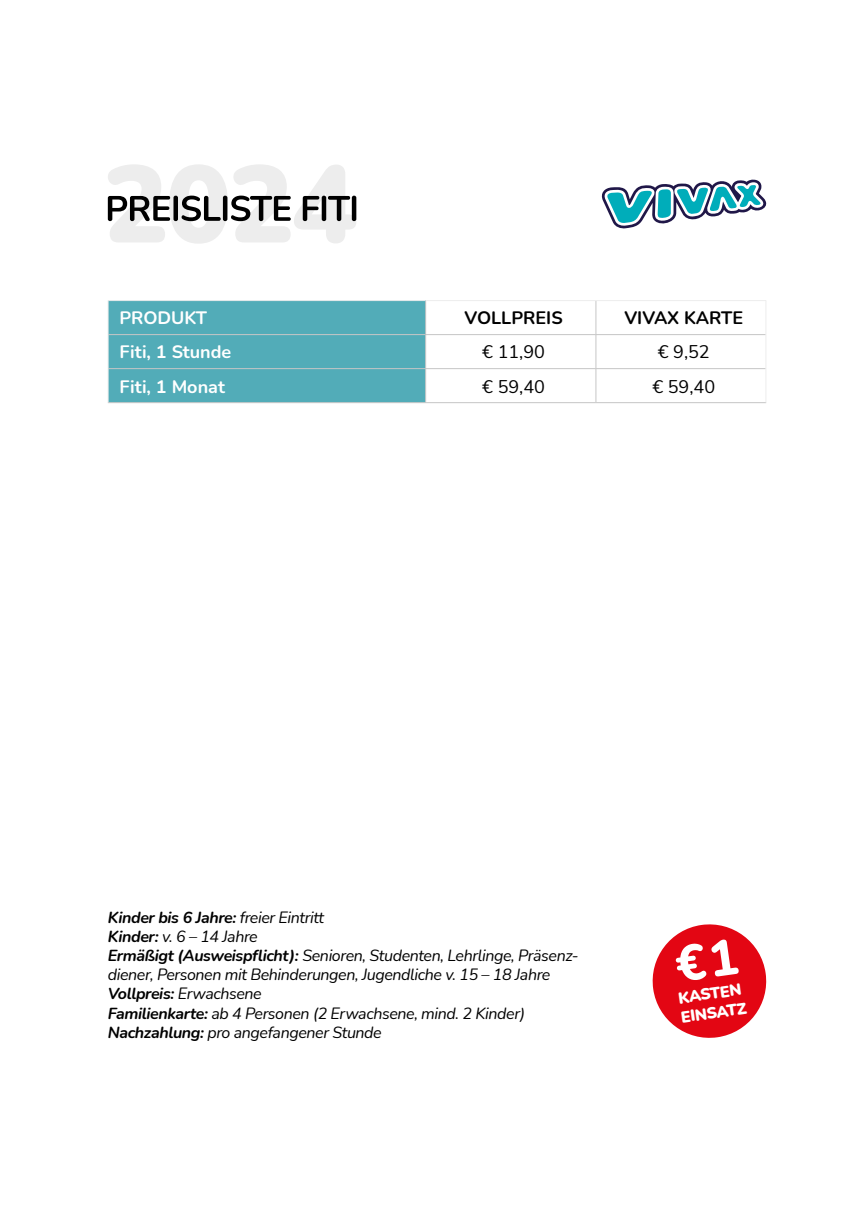
<style>
.page{position:relative;width:857px;height:1225px;background:#fff}
.page>*{position:absolute;margin:0;border:0;box-sizing:border-box;transform-origin:0 0}
.t1{font:700 18px "Nunito";color:#fff}
.t2{font:18px "Nunito";color:#000}
.t3{font:700 18px "Nunito";color:#000}
.t4{font:italic 16px/19.2px "Nunito";letter-spacing:-.025em;color:#000}
.t5{font:italic 700 16px "Nunito";letter-spacing:-.025em;color:#000}
.t6{font:900 16px/19.2px "Nunito";color:#fff}
.s1{font-weight:400}
.s2{font-weight:700}
</style>
<div class="page">
<div style="left:108px;top:300px;width:317px;height:34px;background:#52acb8"></div>
<div style="left:109px;top:335px;width:316px;height:67px;background:#52acb8"></div>
<hr style="left:425px;top:301px;width:1px;height:33px;background:#c6c6c6">
<hr style="left:595px;top:301px;width:1px;height:33px;background:#c6c6c6">
<hr style="left:108px;top:334px;width:317px;height:1px;background:#c6c6c6">
<hr style="left:425px;top:334px;width:170px;height:1px;background:#c6c6c6">
<hr style="left:425px;top:335px;width:1px;height:33px;background:#c6c6c6">
<hr style="left:595px;top:334px;width:170px;height:1px;background:#c6c6c6">
<hr style="left:595px;top:335px;width:1px;height:33px;background:#c6c6c6">
<hr style="left:108px;top:368px;width:317px;height:1px;background:#c6c6c6">
<hr style="left:425px;top:368px;width:170px;height:1px;background:#c6c6c6">
<hr style="left:425px;top:369px;width:1px;height:33px;background:#c6c6c6">
<hr style="left:595px;top:368px;width:170px;height:1px;background:#c6c6c6">
<hr style="left:595px;top:369px;width:1px;height:33px;background:#c6c6c6">
<hr style="left:108px;top:402px;width:317px;height:1px;background:#c6c6c6">
<hr style="left:425px;top:402px;width:170px;height:1px;background:#c6c6c6">
<hr style="left:595px;top:402px;width:170px;height:1px;background:#c6c6c6">
<hr style="left:108px;top:300px;width:317px;height:1px;background:#ededed">
<hr style="left:108px;top:301px;width:1px;height:33px;background:#ededed">
<hr style="left:425px;top:300px;width:170px;height:1px;background:#ededed">
<hr style="left:595px;top:300px;width:170px;height:1px;background:#ededed">
<hr style="left:765px;top:301px;width:1px;height:33px;background:#ededed">
<hr style="left:108px;top:334px;width:1px;height:35px;background:#ededed">
<hr style="left:765px;top:334px;width:1px;height:35px;background:#ededed">
<hr style="left:108px;top:369px;width:1px;height:33px;background:#ededed">
<hr style="left:765px;top:369px;width:1px;height:33px;background:#ededed">
<svg style="left:601px;top:180px;width:164px;height:48px"></svg>
<svg style="left:652px;top:924px;width:115px;height:114px"></svg>
<svg style="left:108px;top:164px;width:248px;height:80px"></svg>
<p class="t1" style="left:119px;top:305px;width:89px">PRODUKT</p>
<p class="t3" style="left:464px;top:305px;width:100px">VOLLPREIS</p>
<p class="t3" style="left:624px;top:305px;width:120px">VIVAX KARTE</p>
<p class="t1" style="left:119px;top:339px;width:113px">Fiti, 1 Stunde</p>
<p class="t2" style="left:482px;top:340px;width:64px">€ 11,90</p>
<p class="t2" style="left:657px;top:340px;width:53px">€ 9,52</p>
<p class="t1" style="left:119px;top:373px;width:107px">Fiti, 1 Monat</p>
<p class="t2" style="left:482px;top:374px;width:64px">€ 59,40</p>
<p class="t2" style="left:652px;top:374px;width:64px">€ 59,40</p>
<p class="t5" style="left:108px;top:905px;width:217px">Kinder bis 6 Jahre: <span class="s1">freier Eintritt</span></p>
<p class="t4" style="left:108px;top:926px;width:151px"><span class="s2">Kinder:</span> v. 6 – 14 Jahre</p>
<p class="t4" style="left:108px;top:945px;width:472px"><span class="s2">Ermäßigt (Ausweispflicht):</span> Senioren, Studenten, Lehrlinge, Präsenz&shy;diener, Personen mit Behinderungen, Jugendliche v. 15 – 18 Jahre</p>
<p class="t5" style="left:108px;top:982px;width:155px">Vollpreis: <span class="s1">Erwachsene</span></p>
<p class="t4" style="left:108px;top:1003px;width:418px"><span class="s2">Familienkarte:</span> ab 4 Personen (2 Erwachsene, mind. 2 Kinder)</p>
<p class="t4" style="left:108px;top:1022px;width:275px"><span class="s2">Nachzahlung:</span> pro angefangener Stunde</p>
<p class="t6" style="left:676px;top:988px;width:68px;rotate:-8deg">KASTEN<br>EINSATZ</p>
</div>
